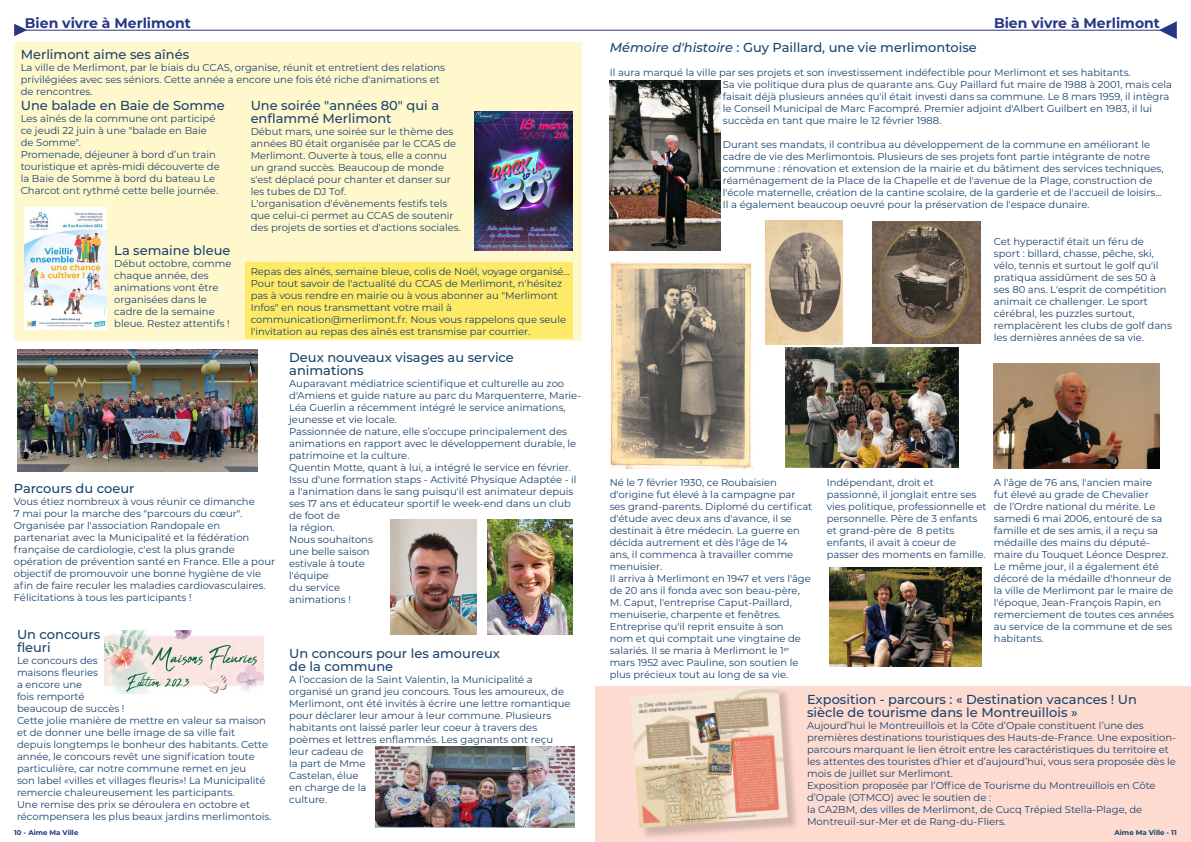
<style>
.page{position:relative;width:1191px;height:842px;background:#fff}
.page>*{position:absolute;margin:0;border:0;box-sizing:border-box;transform-origin:0 0}
.t1{font:700 14px "Montserrat";color:#283583}
.t2{font:500 13px/13px "Montserrat";color:#19436d}
.t3{font:10px/12px "Montserrat";color:#19436d}
.t4{font:700 7px "Montserrat";color:#283583}
.t5{font:700 7px "Montserrat";color:#12446e}
.s1{font-style:italic}
</style>
<div class="page">
<svg style="left:14px;top:24px;width:13px;height:12px"></svg>
<hr style="left:14px;top:30px;width:1162px;height:1px;background:#283583">
<svg style="left:1159px;top:21px;width:17px;height:18px"></svg>
<div style="left:595px;top:686px;width:596px;height:156px;background:#fedbd1"></div>
<div style="left:14px;top:42px;width:567px;height:299px;background:#fff8cd"></div>
<img style="left:104px;top:630px;width:160px;height:63px">
<img style="left:375px;top:747px;width:200px;height:81px">
<img style="left:474px;top:111px;width:99px;height:140px">
<img style="left:25px;top:208px;width:81px;height:122px">
<div style="left:245px;top:263px;width:328px;height:76px;background:#feea66"></div>
<img style="left:17px;top:350px;width:240px;height:122px">
<img style="left:487px;top:519px;width:86px;height:116px">
<img style="left:390px;top:519px;width:86px;height:116px">
<img style="left:872px;top:222px;width:108px;height:122px">
<img style="left:765px;top:221px;width:78px;height:124px">
<img style="left:609px;top:80px;width:111px;height:171px">
<img style="left:609px;top:261px;width:144px;height:207px">
<img style="left:994px;top:363px;width:165px;height:105px">
<img style="left:829px;top:568px;width:152px;height:99px">
<img style="left:785px;top:348px;width:173px;height:119px">
<div style="left:632px;top:688px;width:168px;height:152px;background:#000;opacity:.18"></div>
<img style="left:631px;top:686px;width:156px;height:142px">
<h1 class="t1" style="left:25px;top:13px;width:167px">Bien vivre à Merlimont</h1>
<h1 class="t1" style="left:994px;top:13px;width:167px">Bien vivre à Merlimont</h1>
<h2 class="t2" style="left:21px;top:47px;width:170px">Merlimont aime ses aînés</h2>
<p class="t3" style="left:21px;top:61px;width:426px">La ville de Merlimont, par le biais du CCAS, organise, réunit et entretient des relations privilégiées avec ses séniors. Cette année a encore une fois été riche d'animations et de rencontres.</p>
<h2 class="t2" style="left:251px;top:99px;width:190px">Une soirée "années 80" qui a enflammé Merlimont</h2>
<p class="t3" style="left:251px;top:125px;width:212px">Début mars, une soirée sur le thème des années 80 était organisée par le CCAS de Merlimont. Ouverte à tous, elle a connu un grand succès. Beaucoup de monde s'est déplacé pour chanter et danser sur les tubes de DJ Tof.<br>L'organisation d'évènements festifs tels que celui-ci permet au CCAS de soutenir des projets de sorties et d'actions sociales.</p>
<h2 class="t2" style="left:114px;top:243px;width:118px">La semaine bleue</h2>
<p class="t3" style="left:114px;top:257px;width:119px">Début octobre, comme chaque année, des animations vont être organisées dans le cadre de la semaine bleue. Restez attentifs !</p>
<h2 class="t2" style="left:21px;top:99px;width:206px">Une balade en Baie de Somme</h2>
<p class="t3" style="left:21px;top:112px;width:200px">Les aînés de la commune ont participé ce jeudi 22 juin à une "balade en Baie de Somme".<br>Promenade, déjeuner à bord d’un train touristique et après-midi découverte de la Baie de Somme à bord du bateau Le Charcot ont rythmé cette belle journée.</p>
<p class="t3" style="left:251px;top:265px;width:321px">Repas des aînés, semaine bleue, colis de Noël, voyage organisé...<br>Pour tout savoir de l'actualité du CCAS de Merlimont, n'hésitez pas à vous rendre en mairie ou à vous abonner au "Merlimont Infos" en nous transmettant votre mail à communication@merlimont.fr. Nous vous rappelons que seule l'invitation au repas des aînés est transmise par courrier.</p>
<h2 class="t2" style="left:289px;top:351px;width:226px">Deux nouveaux visages au service animations</h2>
<p class="t3" style="left:289px;top:377px;width:293px">Auparavant médiatrice scientifique et culturelle au zoo d'Amiens et guide nature au parc du Marquenterre, Marie-Léa Guerlin a récemment intégré le service animations, jeunesse et vie locale.<br>Passionnée de nature, elle s’occupe principalement des animations en rapport avec le développement durable, le patrimoine et la culture.<br>Quentin Motte, quant à lui, a intégré le service en février.<br>Issu d'une formation staps - Activité Physique Adaptée - il a l'animation dans le sang puisqu'il est animateur depuis ses 17 ans et éducateur sportif le week-end dans un club de foot de<br>la région.<br>Nous souhaitons<br>une belle saison<br>estivale à toute<br>l'équipe<br>du service<br>animations !</p>
<h2 class="t2" style="left:14px;top:481px;width:122px">Parcours du coeur</h2>
<p class="t3" style="left:14px;top:495px;width:263px">Vous étiez nombreux à vous réunir ce dimanche<br>7 mai pour la marche des "parcours du cœur".<br>Organisée par l'association Randopale en partenariat avec la Municipalité et la fédération française de cardiologie, c'est la plus grande opération de prévention santé en France. Elle a pour objectif de promouvoir une bonne hygiène de vie afin de faire reculer les maladies cardiovasculaires.<br>Félicitations à tous les participants !</p>
<h2 class="t2" style="left:17px;top:628px;width:85px">Un concours fleuri</h2>
<p class="t3" style="left:17px;top:654px;width:256px">Le concours des<br>maisons fleuries<br>a encore une<br>fois remporté<br>beaucoup de succès !<br>Cette jolie manière de mettre en valeur sa maison et de donner une belle image de sa ville fait depuis longtemps le bonheur des habitants. Cette année, le concours revêt une signification toute particulière, car notre commune remet en jeu<br>son label «villes et villages fleuris»! La Municipalité remercie chaleureusement les participants.<br>Une remise des prix se déroulera en octobre et récompensera les plus beaux jardins merlimontois.</p>
<p class="t4" style="left:14px;top:827px;width:66px">10 - Aime Ma Ville</p>
<h2 class="t2" style="left:289px;top:646px;width:212px">Un concours pour les amoureux de la commune</h2>
<p class="t3" style="left:289px;top:673px;width:283px">A l’occasion de la Saint Valentin, la Municipalité a organisé un grand jeu concours. Tous les amoureux, de Merlimont, ont été invités à écrire une lettre romantique pour déclarer leur amour à leur commune. Plusieurs habitants ont laissé parler leur coeur à travers des poèmes et lettres enflammés. Les gagnants ont reçu leur cadeau de<br>la part de Mme<br>Castelan, élue<br>en charge de la<br>culture.</p>
<h2 class="t2" style="left:609px;top:41px;width:369px"><span class="s1">Mémoire d'histoire</span> : Guy Paillard, une vie merlimontoise</h2>
<p class="t3" style="left:723px;top:66px;width:451px;text-indent:-113px">Il aura marqué la ville par ses projets et son investissement indéfectible pour Merlimont et ses habitants.<br>Sa vie politique dura plus de quarante ans. Guy Paillard fut maire de 1988 à 2001, mais cela faisait déjà plusieurs années qu'il était investi dans sa commune. Le 8 mars 1959, il intègra le Conseil Municipal de Marc Facompré. Premier adjoint d'Albert Guilbert en 1983, il lui succèda en tant que maire le 12 février 1988.</p>
<p class="t3" style="left:723px;top:138px;width:442px">Durant ses mandats, il contribua au développement de la commune en améliorant le cadre de vie des Merlimontois. Plusieurs de ses projets font partie intégrante de notre commune : rénovation et extension de la mairie et du bâtiment des services techniques, réaménagement de la Place de la Chapelle et de l'avenue de la Plage, construction de l'école maternelle, création de la cantine scolaire, de la garderie et de l'accueil de loisirs...<br>Il a également beaucoup oeuvré pour la préservation de l'espace dunaire.</p>
<p class="t3" style="left:994px;top:235px;width:179px">Cet hyperactif était un féru de sport : billard, chasse, pêche, ski, vélo, tennis et surtout le golf qu'il pratiqua assidûment de ses 50 à ses 80 ans. L'esprit de compétition animait ce challenger. Le sport cérébral, les puzzles surtout, remplacèrent les clubs de golf dans les dernières années de sa vie.</p>
<p class="t3" style="left:609px;top:476px;width:204px">Né le 7 février 1930, ce Roubaisien d'origine fut élevé à la campagne par ses grand-parents. Diplomé du certificat d'étude avec deux ans d'avance, il se destinait à être médecin. La guerre en décida autrement et dès l'âge de 14<br>ans, il commenca à travailler comme menuisier.<br>Il arriva à Merlimont en 1947 et vers l'âge de 20 ans il fonda avec son beau-père, M. Caput, l'entreprise Caput-Paillard, menuiserie, charpente et fenêtres.<br>Entreprise qu'il reprit ensuite à son<br>nom et qui comptait une vingtaine de salariés. Il se maria à Merlimont le 1<sup>er </sup>mars 1952 avec Pauline, son soutien le plus précieux tout au long de sa vie.</p>
<p class="t3" style="left:994px;top:476px;width:182px">A l'âge de 76 ans, l'ancien maire<br>fut élevé au grade de Chevalier<br>de l’Ordre national du mérite. Le samedi 6 mai 2006, entouré de sa famille et de ses amis, il a reçu sa médaille des mains du député&shy;maire du Touquet Léonce Desprez.<br>Le même jour, il a également été décoré de la médaille d'honneur de la ville de Merlimont par le maire de l'époque, Jean-François Rapin, en remerciement de toutes ces années au service de la commune et de ses habitants.</p>
<p class="t3" style="left:826px;top:476px;width:161px">Indépendant, droit et passionné, il jonglait entre ses vies politique, professionnelle et personnelle. Père de 3 enfants et grand-père de 8 petits enfants, il avait à coeur de passer des moments en famille.</p>
<h2 class="t2" style="left:807px;top:692px;width:331px">Exposition - parcours : « Destination vacances ! Un siècle de tourisme dans le Montreuillois »</h2>
<p class="t3" style="left:807px;top:719px;width:370px">Aujourd’hui le Montreuillois et la Côte d’Opale constituent l’une des premières destinations touristiques des Hauts-de-France. Une exposition&shy;parcours marquant le lien étroit entre les caractéristiques du territoire et les attentes des touristes d’hier et d’aujourd’hui, vous sera proposée dès le mois de juillet sur Merlimont.<br>Exposition proposée par l’Office de Tourisme du Montreuillois en Côte d’Opale (OTMCO) avec le soutien de :<br>la CA2BM, des villes de Merlimont, de Cucq Trépied Stella-Plage, de Montreuil-sur-Mer et de Rang-du-Fliers.</p>
<p class="t5" style="left:1114px;top:827px;width:64px">Aime Ma Ville - 11</p>
</div>
